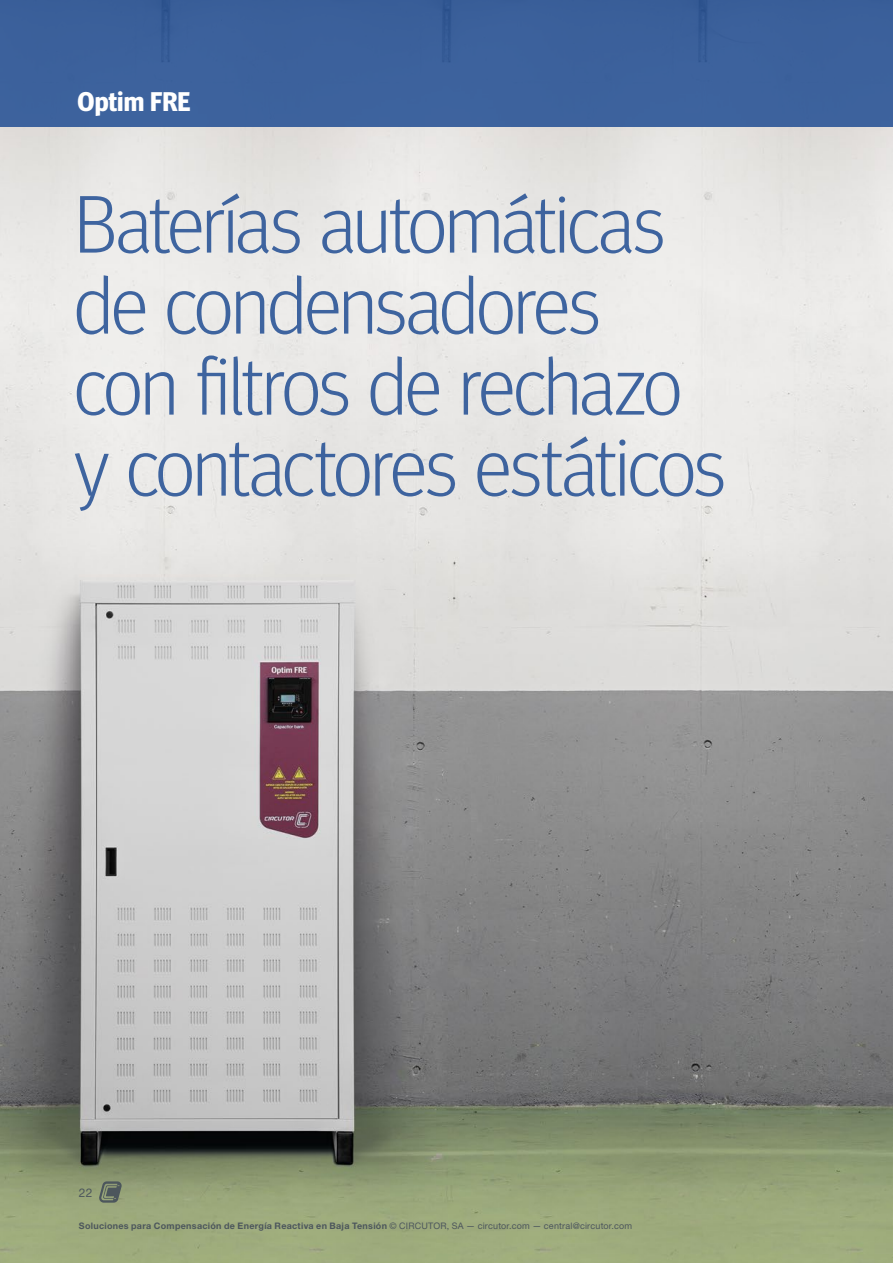
<style>
.page{position:relative;width:893px;height:1263px;background:#fff}
.page>*{position:absolute;margin:0;border:0;box-sizing:border-box;transform-origin:0 0}
.t1{font:300 81px/81px "Meta Head OT";letter-spacing:-.02em;color:#2b5597}
.t2{font:700 27px "Meta Head OT";letter-spacing:-.005em;color:#fff}
.t3{font:12px "Helvetica Neue LT Std";color:#4c565c}
.t4{font:700 9px "Helvetica Neue LT Std";letter-spacing:.03em;color:#4c565c}
.s1{font-weight:400}
</style>
<div class="page">
<img style="left:0;top:126px;width:893px;height:1137px">
<div style="left:0;top:0;width:893px;height:126px;background:#3c619c"></div>
<svg style="left:98px;top:1181px;width:24px;height:22px"></svg>
<h2 class="t2" style="left:78px;top:85px;width:114px">Optim FRE</h2>
<h1 class="t1" style="left:74px;top:183px;width:653px">Baterías automáticas de condensadores<br>con filtros de rechazo y contactores estáticos</h1>
<h3 class="t3" style="left:79px;top:1186px;width:15px">22</h3>
<p class="t4" style="left:79px;top:1220px;width:555px">Soluciones para Compensación de Energía Reactiva en Baja Tensión <span class="s1">© CIRCUTOR, SA — circutor.com — central@circutor.com</span></p>
</div>
